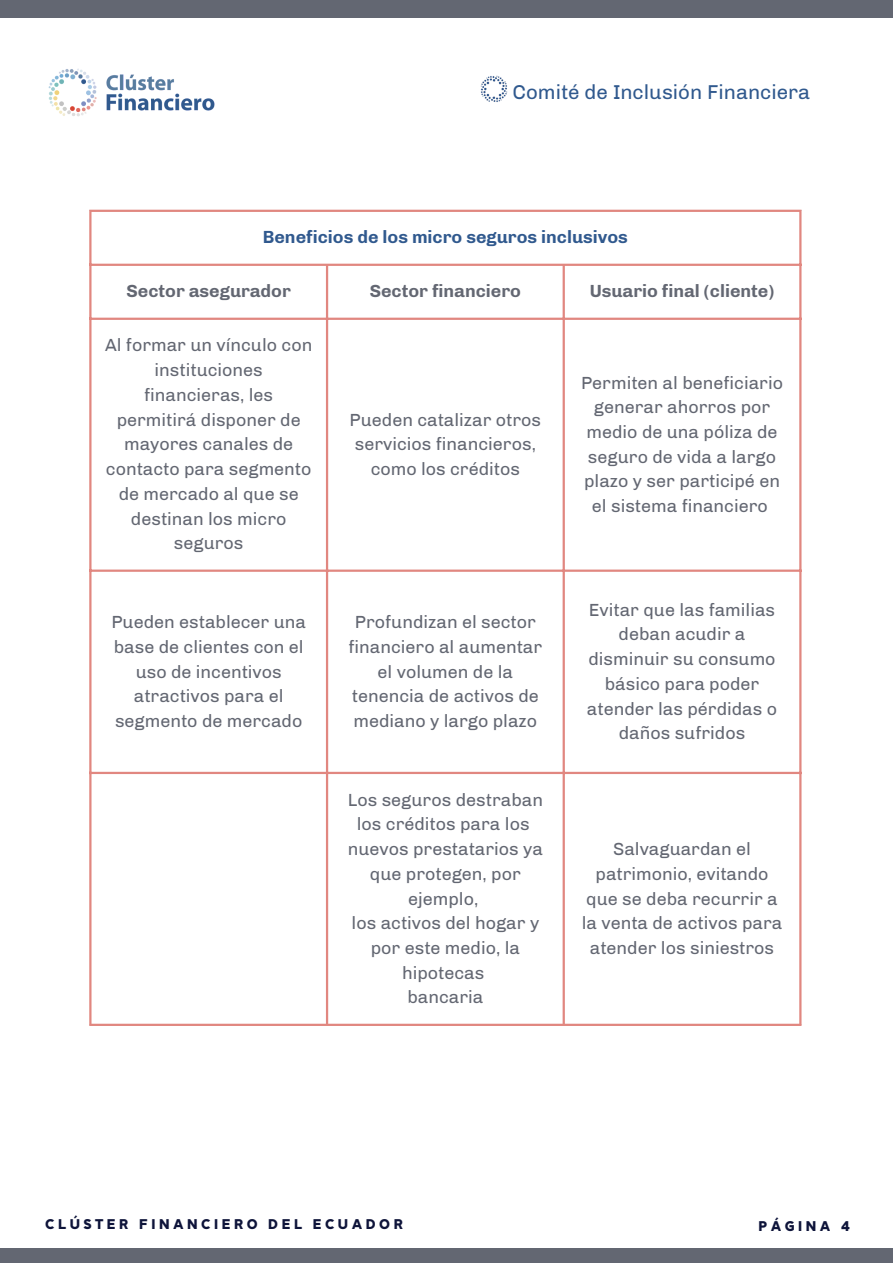
<style>
.page{position:relative;width:893px;height:1264px;background:#fff}
.page>*{position:absolute;margin:0;border:0;box-sizing:border-box;transform-origin:0 0}
.t1{font:20.55px "Chivo";color:#30598e}
.t2{font:18px/24.8px "Chivo";color:#636772;text-align:center}
.t3{font:700 18px "Chivo";color:#636772}
.t4{font:700 18px "Chivo";color:#30598e}
.t5{font:900 14.1px "Daikon";letter-spacing:.25em;color:#0e143a}
</style>
<div class="page">
<img style="left:48px;top:69px;width:167px;height:47px">
<div style="left:0;top:0;width:892px;height:18px;background:#636772"></div>
<div style="left:0;top:1248px;width:892px;height:14px;background:#636772"></div>
<img style="left:480px;top:75px;width:28px;height:27px">
<hr style="left:89px;top:212px;width:2px;height:811px;background:#e18780">
<hr style="left:326px;top:266px;width:2px;height:757px;background:#e18780">
<hr style="left:562px;top:266px;width:3px;height:757px;background:#e18780">
<hr style="left:799px;top:212px;width:2px;height:811px;background:#e18780">
<hr style="left:89px;top:210px;width:712px;height:2px;background:#e18780">
<hr style="left:89px;top:264px;width:712px;height:2px;background:#e18780">
<hr style="left:89px;top:317px;width:712px;height:3px;background:#e18780">
<hr style="left:89px;top:569px;width:712px;height:3px;background:#e18780">
<hr style="left:89px;top:771px;width:712px;height:3px;background:#e18780">
<hr style="left:89px;top:1023px;width:712px;height:2px;background:#e18780">
<p class="t1" style="left:512px;top:80px;width:299px">Comité de Inclusión Financiera</p>
<p class="t4" style="left:263px;top:226px;width:366px">Beneficios de los micro seguros inclusivos</p>
<p class="t3" style="left:126px;top:280px;width:166px">Sector asegurador</p>
<p class="t3" style="left:369px;top:280px;width:153px">Sector financiero</p>
<p class="t3" style="left:589px;top:280px;width:186px">Usuario final (cliente)</p>
<p class="t2" style="left:105px;top:333px;width:209px">Al formar un vínculo con instituciones financieras, les permitirá disponer de mayores canales de contacto para segmento de mercado al que se destinan los micro seguros</p>
<p class="t2" style="left:581px;top:370px;width:203px">Permiten al beneficiario generar ahorros por medio de una póliza de seguro de vida a largo plazo y ser participé en el sistema financiero</p>
<p class="t2" style="left:349px;top:407px;width:193px">Pueden catalizar otros servicios financieros, como los créditos</p>
<p class="t2" style="left:111px;top:609px;width:196px">Pueden establecer una base de clientes con el uso de incentivos atractivos para el segmento de mercado</p>
<p class="t2" style="left:348px;top:609px;width:195px">Profundizan el sector financiero al aumentar el volumen de la tenencia de activos de mediano y largo plazo</p>
<p class="t2" style="left:348px;top:787px;width:197px">Los seguros destraban los créditos para los nuevos prestatarios ya que protegen, por ejemplo,<br>los activos del hogar y por este medio, la hipotecas<br>bancaria</p>
<p class="t2" style="left:587px;top:597px;width:192px">Evitar que las familias deban acudir a disminuir su consumo básico para poder atender las pérdidas o daños sufridos</p>
<p class="t2" style="left:581px;top:836px;width:202px">Salvaguardan el patrimonio, evitando que se deba recurrir a la venta de activos para atender los siniestros</p>
<p class="t5" style="left:45px;top:1216px;width:359px">CLÚSTER FINANCIERO DEL ECUADOR</p>
<p class="t5" style="left:758px;top:1218px;width:93px">PÁGINA 4</p>
</div>
